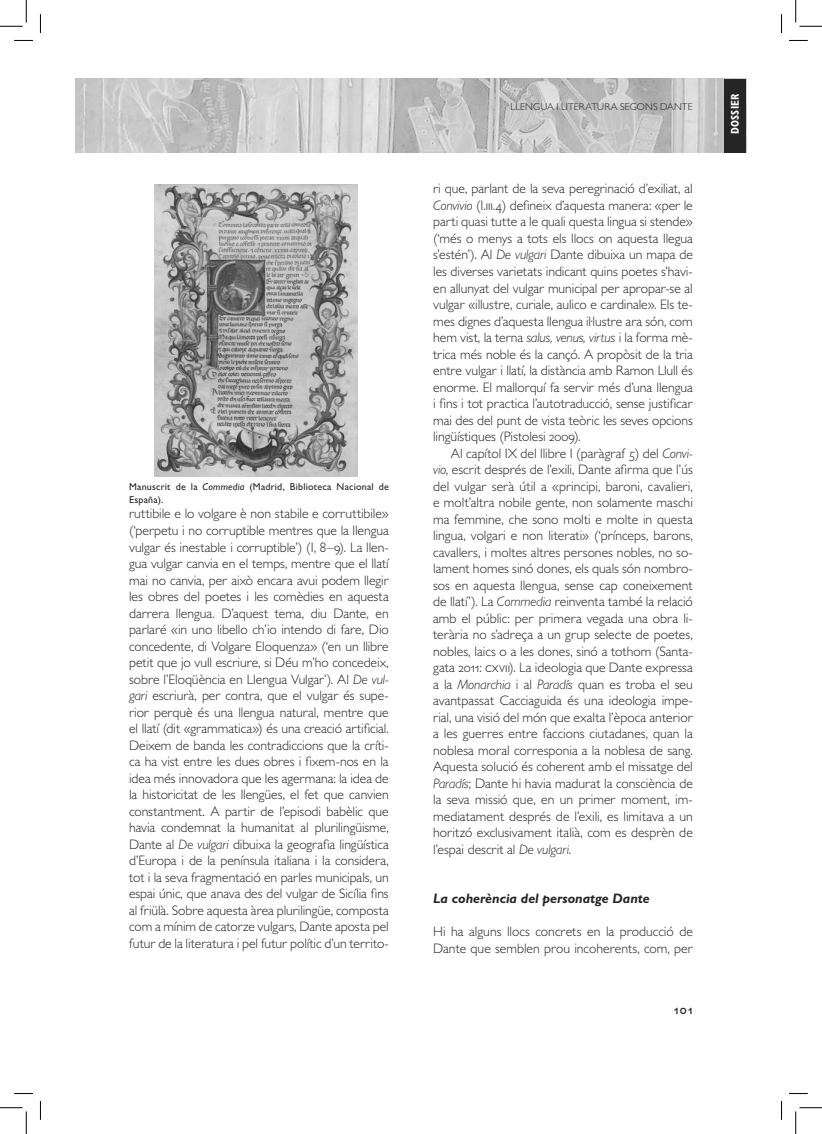
<style>
.page{position:relative;width:822px;height:1134px;background:#fff}
.page>*{position:absolute;margin:0;border:0;box-sizing:border-box;transform-origin:0 0}
.Text_principal{font:300 13.75px/16.5px "Gill Sans MT Pro";color:#252525;text-align:justify}
.Títol_de_capítol{font:italic 700 13.75px "Gill Sans MT Pro";color:#252525}
.t1{font:500 13.75px "Gill Sans MT Pro";color:#252525}
.t2{font:700 condensed 11.25px "Gill Sans MT Pro";letter-spacing:.01em;color:#fff}
.Peus_de_foto{font:500 10px/12px "Gill Sans MT Pro";letter-spacing:.02em;color:#252525}
.t3{font:300 10px "Gill Sans MT Pro";letter-spacing:.015em;color:#252525}
.s1{font-style:italic}
</style>
<div class="page">
<img style="left:75px;top:79px;width:649px;height:73px">
<div style="left:724px;top:79px;width:22px;height:73px;background:#252525"></div>
<img style="left:155px;top:184px;width:203px;height:292px">
<svg style="left:14px;top:40px;width:19px;height:1px"></svg>
<svg style="left:789px;top:40px;width:18px;height:1px"></svg>
<svg style="left:14px;top:1093px;width:19px;height:1px"></svg>
<svg style="left:789px;top:1093px;width:18px;height:1px"></svg>
<svg style="left:40px;top:14px;width:1px;height:19px"></svg>
<svg style="left:40px;top:1101px;width:1px;height:18px"></svg>
<svg style="left:781px;top:14px;width:1px;height:19px"></svg>
<svg style="left:781px;top:1101px;width:1px;height:18px"></svg>
<svg style="left:0;top:0;width:27px;height:27px"></svg>
<svg style="left:0;top:1107px;width:27px;height:26px"></svg>
<svg style="left:795px;top:0;width:26px;height:27px"></svg>
<svg style="left:795px;top:1107px;width:26px;height:26px"></svg>
<p class="Peus_de_foto" style="left:129px;top:481px;width:261px">Manuscrit de la <span class="s1">Commedia</span> (Madrid, Biblioteca Nacional de<br>España).</p>
<p class="Text_principal" style="left:129px;top:505px;width:261px">ruttibile e lo volgare è non stabile e corruttibile» (‘perpetu i no corruptible mentres que la llengua vulgar és inestable i corruptible’) (I, 8–9). La llen&shy;gua vulgar canvia en el temps, mentre que el llatí mai no canvia, per això encara avui podem llegir les obres del poetes i les comèdies en aquesta darrera llengua. D’aquest tema, diu Dante, en parlaré «in uno libello ch’io intendo di fare, Dio concedente, di Volgare Eloquenza» (‘en un llibre petit que jo vull escriure, si Déu m’ho concedeix, sobre l’Eloqüència en Llengua Vulgar’). Al <span class="s1">De vul&shy;gari</span> escriurà, per contra, que el vulgar és supe&shy;rior perquè és una llengua natural, mentre que el llatí (dit «grammatica») és una creació artificial.<br>Deixem de banda les contradiccions que la críti&shy;ca ha vist entre les dues obres i fixem-nos en la idea més innovadora que les agermana: la idea de la historicitat de les llengües, el fet que canvien constantment. A partir de l’episodi babèlic que havia condemnat la humanitat al plurilingüisme, Dante al <span class="s1">De vulgari</span> dibuixa la geografia lingüística d’Europa i de la península italiana i la considera, tot i la seva fragmentació en parles municipals, un espai únic, que anava des del vulgar de Sicília fins al friülà. Sobre aquesta àrea plurilingüe, composta com a mínim de catorze vulgars, Dante aposta pel futur de la literatura i pel futur polític d’un territo-</p>
<p class="t3" style="left:510px;top:100px;width:184px">LLENGUA I LITERATURA SEGONS DANTE</p>
<p class="Text_principal" style="left:433px;top:180px;width:261px">ri que, parlant de la seva peregrinació d’exiliat, al <span class="s1">Convivio</span> (I.iii.4) defineix d’aquesta manera: «per le parti quasi tutte a le quali questa lingua si stende» (‘més o menys a tots els llocs on aquesta llegua s’estén’). Al <span class="s1">De vulgari</span> Dante dibuixa un mapa de les diverses varietats indicant quins poetes s’havi&shy;en allunyat del vulgar municipal per apropar-se al vulgar «illustre, curiale, aulico e cardinale». Els te&shy;mes dignes d’aquesta llengua iŀlustre ara són, com hem vist, la terna <span class="s1">salus, venus, virtus</span> i la forma mè&shy;trica més noble és la cançó. A propòsit de la tria entre vulgar i llatí, la distància amb Ramon Llull és enorme. El mallorquí fa servir més d’una llengua i fins i tot practica l’autotraducció, sense justificar mai des del punt de vista teòric les seves opcions lingüístiques (Pistolesi 2009).</p>
<p class="Text_principal" style="left:433px;top:444px;width:261px;text-indent:18px">Al capítol IX del llibre I (paràgraf 5) del <span class="s1">Convi&shy;vio</span>, escrit després de l’exili, Dante afirma que l’ús del vulgar serà útil a «principi, baroni, cavalieri, e molt’altra nobile gente, non solamente maschi ma femmine, che sono molti e molte in questa lingua, volgari e non literati» (‘prínceps, barons, cavallers, i moltes altres persones nobles, no so&shy;lament homes sinó dones, els quals són nombro&shy;sos en aquesta llengua, sense cap coneixement de llatí’). La <span class="s1">Commedia</span> reinventa també la relació amb el públic: per primera vegada una obra li&shy;terària no s’adreça a un grup selecte de poetes, nobles, laics o a les dones, sinó a tothom (Santa&shy;gata 2011: cxvii). La ideologia que Dante expressa a la <span class="s1">Monarchia</span> i al <span class="s1">Paradís</span> quan es troba el seu avantpassat Cacciaguida és una ideologia impe&shy;rial, una visió del món que exalta l’època anterior a les guerres entre faccions ciutadanes, quan la noblesa moral corresponia a la noblesa de sang.<br>Aquesta solució és coherent amb el missatge del <span class="s1">Paradís</span>; Dante hi havia madurat la consciència de la seva missió que, en un primer moment, im&shy;mediatament després de l’exili, es limitava a un horitzó exclusivament italià, com es desprèn de l’espai descrit al <span class="s1">De vulgari</span>.</p>
<p class="Títol_de_capítol" style="left:433px;top:890px;width:218px">La coherència del personatge Dante</p>
<p class="Text_principal" style="left:433px;top:923px;width:261px">Hi ha alguns llocs concrets en la producció de<br>Dante que semblen prou incoherents, com, per</p>
<p class="t1" style="left:672px;top:1001px;width:22px">101</p>
<p class="t2" style="left:728px;top:134px;width:41px;rotate:-90deg">DOSSIER</p>
</div>
